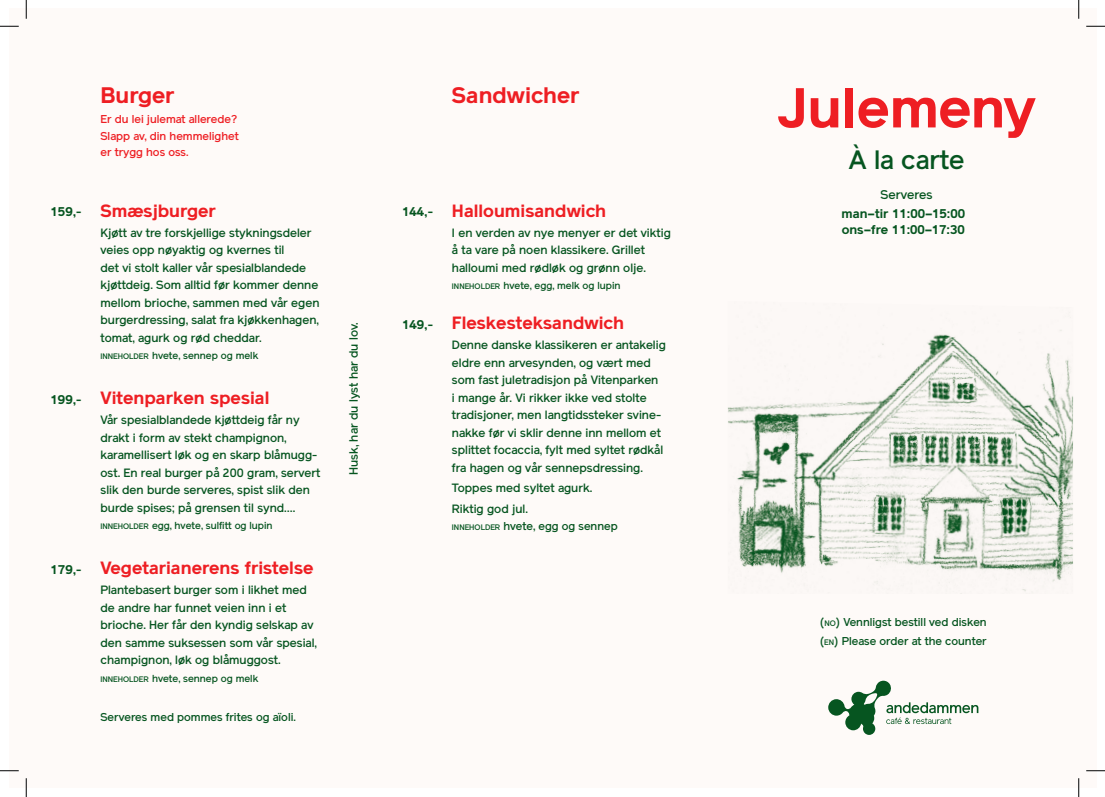
<style>
.page{position:relative;width:1105px;height:797px;background:#fff}
.page>*{position:absolute;margin:0;border:0;box-sizing:border-box;transform-origin:0 0}
.t1{font:700 55.25px "Reader";color:#ee1e23}
.t2{font:500 26.25px "Reader";color:#065520}
.t3{font:700 22.12px "Reader";color:#ee1e23}
.t4{font:700 17.5px "Reader";color:#ee1e23}
.t5{font:700 12.5px "Reader";color:#065520}
.t6{font:500 12.5px "Reader";color:#065520}
.t7{font:500 11.88px/17.5px "Reader";color:#065520}
.t8{font:500 11.25px/18.8px "Reader";color:#065520}
.t9{font:500 11.25px/16.2px "Reader";color:#ee1e23;text-align:justify}
.t10{font:500 10px "Reader";color:#065520}
.s1{font-size:7.88px}
.s2{font-style:inherit}
</style>
<div class="page">
<div style="left:9px;top:9px;width:1087px;height:779px;background:#fefaf8"></div>
<img style="left:728px;top:330px;width:345px;height:264px">
<svg style="left:828px;top:680px;width:150px;height:55px"></svg>
<svg style="left:0;top:25px;width:19px;height:2px"></svg>
<svg style="left:1086px;top:25px;width:19px;height:2px"></svg>
<svg style="left:0;top:770px;width:19px;height:1px"></svg>
<svg style="left:1086px;top:770px;width:19px;height:1px"></svg>
<svg style="left:25px;top:0;width:2px;height:19px"></svg>
<svg style="left:25px;top:778px;width:2px;height:19px"></svg>
<svg style="left:1078px;top:0;width:1px;height:19px"></svg>
<svg style="left:1078px;top:778px;width:1px;height:19px"></svg>
<h3 class="t3" style="left:101px;top:82px;width:75px">Burger</h3>
<p class="t9" style="left:101px;top:111px;width:140px">Er du lei julemat allerede?<br>Slapp av, din hemmelighet er trygg hos oss.</p>
<h3 class="t4" style="left:101px;top:200px;width:117px">Smæsjburger</h3>
<p class="t7" style="left:101px;top:224px;width:220px">Kjøtt av tre forskjellige stykningsdeler veies opp nøyaktig og kvernes til<br>det vi stolt kaller vår spesialblandede kjøttdeig. Som alltid før kommer denne mellom brioche, sammen med vår egen burgerdressing, salat fra kjøkkenhagen, tomat, agurk og rød cheddar.</p>
<p class="t10" style="left:101px;top:350px;width:159px"><span class="s1">INNEHOLDER</span> hvete, sennep og melk</p>
<h3 class="t4" style="left:101px;top:388px;width:170px">Vitenparken spesial</h3>
<p class="t7" style="left:101px;top:411px;width:221px">Vår spesialblandede kjøttdeig får ny drakt i form av stekt champignon, karamellisert løk og en skarp blåmugg&shy;ost. En real burger på 200 gram, servert slik den burde serveres, spist slik den burde spises; på grensen til synd….</p>
<p class="t10" style="left:101px;top:520px;width:174px"><span class="s1">INNEHOLDER</span> egg, hvete, sulfitt og lupin</p>
<h3 class="t4" style="left:101px;top:558px;width:214px">Vegetarianerens fristelse</h3>
<p class="t7" style="left:101px;top:581px;width:218px">Plantebasert burger som i likhet med de andre har funnet veien inn i et brioche. Her får den kyndig selskap av den samme suksessen som vår spesial, champignon, løk og blåmuggost.</p>
<p class="t10" style="left:101px;top:672px;width:159px"><span class="s1">INNEHOLDER</span> hvete, sennep og melk</p>
<p class="t5" style="left:51px;top:204px;width:32px">159,-</p>
<p class="t5" style="left:402px;top:204px;width:32px">144,-</p>
<p class="t5" style="left:402px;top:317px;width:32px">149,-</p>
<p class="t7" style="left:345px;top:475px;width:154px;rotate:-90deg">Husk, har du lyst har du lov.</p>
<p class="t5" style="left:51px;top:392px;width:32px">199,-</p>
<p class="t5" style="left:51px;top:562px;width:32px">179,-</p>
<p class="t8" style="left:101px;top:707px;width:197px">Serveres med pommes frites og aïoli.</p>
<h3 class="t3" style="left:452px;top:82px;width:129px">Sandwicher</h3>
<h1 class="t1" style="left:778px;top:75px;width:259px">Julemeny</h1>
<h2 class="t2" style="left:849px;top:144px;width:117px">À la carte</h2>
<p class="t6" style="left:880px;top:187px;width:54px">Serveres</p>
<p class="t5" style="left:842px;top:222px;width:125px">ons–fre 11:00–17:30</p>
<h3 class="t4" style="left:452px;top:200px;width:156px">Halloumisandwich</h3>
<p class="t5" style="left:841px;top:206px;width:125px">man–tir 11:00–15:00</p>
<p class="t7" style="left:452px;top:224px;width:220px">I en verden av nye menyer er det viktig å ta vare på noen klassikere. Grillet halloumi med rødløk og grønn olje.</p>
<p class="t10" style="left:452px;top:280px;width:170px"><span class="s1">INNEHOLDER</span> hvete, egg, melk og lupin</p>
<h3 class="t4" style="left:452px;top:312px;width:174px">Fleskesteksandwich</h3>
<p class="t7" style="left:452px;top:336px;width:215px">Denne danske klassikeren er antakelig eldre enn arvesynden, og vært med som fast juletradisjon på Vitenparken<br>i mange år. Vi rikker ikke ved stolte tradisjoner, men langtidssteker svine&shy;nakke før vi sklir denne inn mellom et splittet focaccia, fylt med syltet rødkål fra hagen og vår sennepsdressing.</p>
<p class="t7" style="left:452px;top:477px;width:142px;line-height:21.2px">Toppes med syltet agurk.<br>Riktig god jul.</p>
<p class="t8" style="left:452px;top:517px;width:167px"><span class="s1">INNEHOLDER</span> hvete, egg og sennep</p>
<p class="t8" style="left:820px;top:613px;width:168px"><span class="s2">(</span><span class="s1">NO</span><span class="s2">)</span> Vennligst bestill ved disken <span class="s2">(</span><span class="s1">EN</span><span class="s2">)</span> Please order at the counter</p>
</div>
